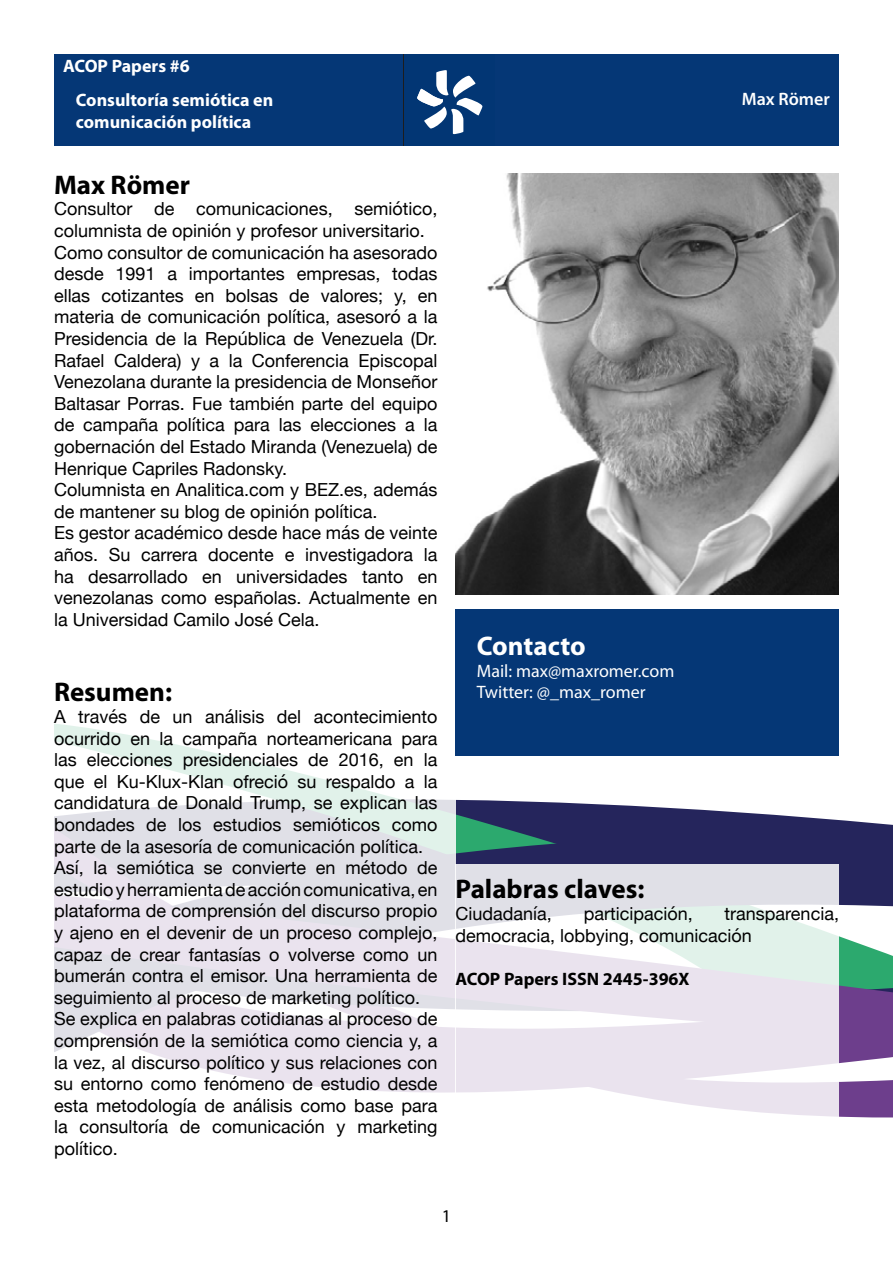
<style>
.page{position:relative;width:893px;height:1263px;background:#fff}
.page>*{position:absolute;margin:0;border:0;box-sizing:border-box;transform-origin:0 0}
.t1{font:700 27px "Myriad Pro";color:#000}
.t2{font:700 27px "Myriad Pro";color:#fff}
.t3{font:18px/21.6px "Helvetica Neue";color:#000}
.t4{font:700 18px/34.3px "Myriad Pro";color:#fff}
.t5{font:18px/21.6px "Myriad Pro";color:#fff}
.t6{font:700 18px "Myriad Pro";color:#000}
.t7{font:600 18px "Myriad Pro";color:#fff}
.t8{font:18px "Myriad Pro";color:#000}
</style>
<div class="page">
<svg style="left:455px;top:799px;width:438px;height:319px"></svg>
<svg style="left:455px;top:825px;width:438px;height:68px;background:#2a3561"></svg>
<svg style="left:839px;top:893px;width:54px;height:181px"></svg>
<svg style="left:54px;top:724px;width:401px;height:369px"></svg>
<div style="left:455px;top:609px;width:384px;height:146px;background:#053776"></div>
<div style="left:54px;top:54px;width:785px;height:92px;background:#053776"></div>
<svg style="left:417px;top:70px;width:65px;height:64px"></svg>
<img style="left:455px;top:173px;width:384px;height:422px">
<svg style="left:455px;top:865px;width:384px;height:253px;fill:#eae3ee"></svg>
<p class="t4" style="left:76px;top:48px;width:199px;text-indent:-13px">ACOP Papers #6<br>Consultoría semiótica en</p>
<p class="t4" style="left:76px;top:104px;width:177px">comunicación política</p>
<h1 class="t1" style="left:54px;top:167px;width:137px">Max Römer</h1>
<p class="t3" style="left:54px;top:199px;width:385px">Consultor de comunicaciones, semiótico, columnista de opinión y profesor universitario.<br>Como consultor de comunicación ha asesorado desde 1991 a importantes empresas, todas ellas cotizantes en bolsas de valores; y, en materia de comunicación política, asesoró a la Presidencia de la República de Venezuela (Dr.<br>Rafael Caldera) y a la Conferencia Episcopal Venezolana durante la presidencia de Monseñor Baltasar Porras. Fue también parte del equipo de campaña política para las elecciones a la gobernación del Estado Miranda (Venezuela) de Henrique Capriles Radonsky.<br>Columnista en Analitica.com y BEZ.es, además de mantener su blog de opinión política.<br>Es gestor académico desde hace más de veinte años. Su carrera docente e investigadora la ha desarrollado en universidades tanto en venezolanas como españolas. Actualmente en la Universidad Camilo José Cela.</p>
<h1 class="t1" style="left:54px;top:675px;width:120px">Resumen:</h1>
<p class="t3" style="left:54px;top:707px;width:385px">A través de un análisis del acontecimiento ocurrido en la campaña norteamericana para las elecciones presidenciales de 2016, en la que el Ku-Klux-Klan ofreció su respaldo a la candidatura de Donald Trump, se explican las bondades de los estudios semióticos como parte de la asesoría de comunicación política.<br>Así, la semiótica se convierte en método de estudio y herramienta de acción comunicativa, en plataforma de comprensión del discurso propio y ajeno en el devenir de un proceso complejo, capaz de crear fantasías o volverse como un bumerán contra el emisor. Una herramienta de seguimiento al proceso de marketing político.<br>Se explica en palabras cotidianas al proceso de comprensión de la semiótica como ciencia y, a la vez, al discurso político y sus relaciones con su entorno como fenómeno de estudio desde esta metodología de análisis como base para la consultoría de comunicación y marketing político.</p>
<p class="t7" style="left:742px;top:87px;width:90px">Max Römer</p>
<h1 class="t2" style="left:477px;top:628px;width:110px">Contacto</h1>
<p class="t5" style="left:477px;top:659px;width:199px">Mail: max@maxromer.com<br>Twitter: @_max_romer</p>
<h1 class="t1" style="left:455px;top:872px;width:191px">Palabras claves:</h1>
<p class="t3" style="left:455px;top:904px;width:98px">Ciudadanía,</p>
<p class="t3" style="left:584px;top:904px;width:111px">participación,</p>
<p class="t3" style="left:455px;top:904px;width:385px;text-indent:269px">transparencia, democracia, lobbying, comunicación</p>
<p class="t6" style="left:455px;top:967px;width:236px">ACOP Papers ISSN 2445-396X</p>
<p class="t8" style="left:442px;top:1205px;width:11px">1</p>
</div>
